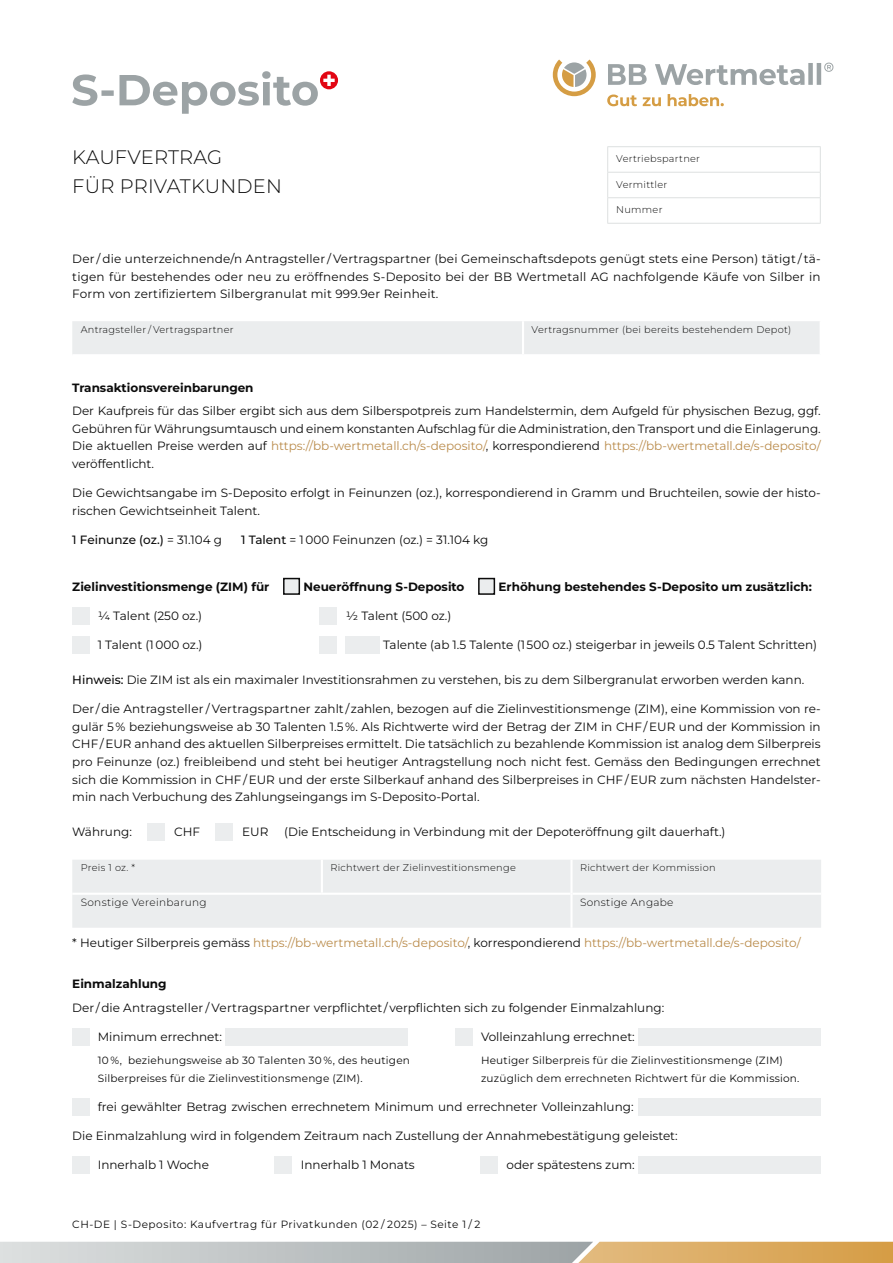
<style>
.page{position:relative;width:893px;height:1263px;background:#fff}
.page>*{position:absolute;margin:0;border:0;box-sizing:border-box;transform-origin:0 0}
.t1{font:300 19.5px/29.2px "Montserrat";letter-spacing:.01em;color:#0c0c0c}
.t2{font:12px/17.5px "Montserrat";color:#0c0c0c;text-align:justify}
.t3{font:700 12px "Montserrat";color:#0c0c0c}
.t4{font:12px "Montserrat";color:#ba8c4c}
.t5{font:500 12px "Montserrat";color:#0c0c0c}
.t6{font:10.5px/17.5px "Montserrat";letter-spacing:.02em;color:#0c0c0c}
.t7{font:10.5px "Montserrat";letter-spacing:.05em;color:#0c0c0c}
.t8{font:300 10.5px "Montserrat";letter-spacing:.03em;color:#0c0c0c}
.t9{font:300 9.75px "Montserrat";letter-spacing:.03em;color:#0c0c0c}
.s1{color:#ba8c4c}
.s2{font-weight:400}
.s3{font-weight:500}
.s4{color:#0c0c0c}
</style>
<div class="page">
<svg style="left:0;top:1242px;width:893px;height:21px;background:#c8baa2"></svg>
<svg style="left:608px;top:63px;width:225px;height:22px"></svg>
<svg style="left:607px;top:94px;width:117px;height:12px"></svg>
<svg style="left:553px;top:60px;width:43px;height:36px"></svg>
<div style="left:320px;top:71px;width:18px;height:18px;background:#e20613;border-radius:50%"></div>
<svg style="left:72px;top:71px;width:263px;height:43px"></svg>
<div style="left:72px;top:321px;width:748px;height:33px;background:#ebedee"></div>
<hr style="left:522px;top:321px;width:2px;height:33px;background:#fff">
<div style="left:283px;top:578px;width:17px;height:17px;background:#ebedee;border:2px solid #0c0c0c"></div>
<div style="left:478px;top:578px;width:17px;height:17px;background:#ebedee;border:2px solid #0c0c0c"></div>
<div style="left:72px;top:607px;width:17px;height:17px;background:#ebedee"></div>
<div style="left:319px;top:607px;width:17px;height:17px;background:#ebedee"></div>
<div style="left:72px;top:636px;width:17px;height:17px;background:#ebedee"></div>
<div style="left:319px;top:636px;width:17px;height:17px;background:#ebedee"></div>
<div style="left:346px;top:636px;width:34px;height:17px;background:#ebedee"></div>
<div style="left:148px;top:823px;width:17px;height:17px;background:#ebedee"></div>
<div style="left:216px;top:823px;width:17px;height:17px;background:#ebedee"></div>
<div style="left:72px;top:860px;width:749px;height:68px;background:#ebedee"></div>
<hr style="left:72px;top:893px;width:250px;height:2px;background:#fff">
<hr style="left:322px;top:893px;width:248px;height:2px;background:#fff">
<hr style="left:573px;top:893px;width:248px;height:2px;background:#fff">
<hr style="left:321px;top:860px;width:2px;height:33px;background:#fff">
<hr style="left:570px;top:860px;width:3px;height:34px;background:#fff">
<hr style="left:570px;top:894px;width:3px;height:34px;background:#fff">
<div style="left:72px;top:1028px;width:17px;height:17px;background:#ebedee"></div>
<div style="left:225px;top:1028px;width:183px;height:17px;background:#ebedee"></div>
<div style="left:455px;top:1028px;width:17px;height:17px;background:#ebedee"></div>
<div style="left:638px;top:1028px;width:183px;height:17px;background:#ebedee"></div>
<div style="left:72px;top:1098px;width:17px;height:17px;background:#ebedee"></div>
<div style="left:638px;top:1098px;width:183px;height:17px;background:#ebedee"></div>
<div style="left:72px;top:1157px;width:17px;height:17px;background:#ebedee"></div>
<div style="left:274px;top:1157px;width:17px;height:17px;background:#ebedee"></div>
<div style="left:480px;top:1157px;width:17px;height:17px;background:#ebedee"></div>
<div style="left:638px;top:1157px;width:183px;height:17px;background:#ebedee"></div>
<hr style="left:607px;top:146px;width:214px;height:1px;background:#dde0e0">
<hr style="left:607px;top:172px;width:214px;height:1px;background:#dde0e0">
<hr style="left:607px;top:197px;width:214px;height:1px;background:#dde0e0">
<svg style="left:607px;top:147px;width:1px;height:76px"></svg>
<svg style="left:820px;top:147px;width:1px;height:76px"></svg>
<hr style="left:607px;top:223px;width:214px;height:1px;background:#dde0e0">
<h1 class="t1" style="left:72px;top:142px;width:211px">KAUFVERTRAG<br>FÜR PRIVATKUNDEN</h1>
<p class="t9" style="left:616px;top:152px;width:85px">Vertriebspartner</p>
<p class="t9" style="left:616px;top:178px;width:53px">Vermittler</p>
<p class="t9" style="left:616px;top:203px;width:48px">Nummer</p>
<p class="t2" style="left:72px;top:250px;width:750px">Der / die unterzeichnende/n Antragsteller / Vertragspartner (bei Gemeinschaftsdepots genügt stets eine Person) tätigt / tä&shy;tigen für bestehendes oder neu zu eröffnendes S-Deposito bei der BB Wertmetall AG nachfolgende Käufe von Silber in Form von zertifiziertem Silbergranulat mit 999.9er Reinheit.</p>
<p class="t9" style="left:81px;top:323px;width:154px">Antragsteller / Vertragspartner</p>
<p class="t9" style="left:532px;top:323px;width:261px">Vertragsnummer (bei bereits bestehendem Depot)</p>
<p class="t3" style="left:72px;top:379px;width:183px">Transaktionsvereinbarungen</p>
<p class="t2" style="left:72px;top:402px;width:750px;text-align:left">Der Kaufpreis für das Silber ergibt sich aus dem Silberspotpreis zum Handelstermin, dem Aufgeld für physischen Bezug, ggf.<br>Gebühren für Währungsumtausch und einem konstanten Aufschlag für die Administration, den Transport und die Einlagerung.<br>Die aktuellen Preise werden auf <span class="s1">https://bb-wertmetall.ch/s-deposito/</span>, korrespondierend <span class="s1">https://bb-wertmetall.de/s-deposito/ </span>veröffentlicht.</p>
<p class="t2" style="left:72px;top:484px;width:750px">Die Gewichtsangabe im S-Deposito erfolgt in Feinunzen (oz.), korrespondierend in Gramm und Bruchteilen, sowie der histo&shy;rischen Gewichtseinheit Talent.</p>
<p class="t5" style="left:72px;top:531px;width:151px">1 Feinunze (oz.) <span class="s2">= 31.104 g</span></p>
<p class="t2" style="left:241px;top:530px;width:249px"><span class="s3">1 Talent</span> = 1 000 Feinunzen (oz.) = 31.104 kg</p>
<p class="t3" style="left:72px;top:578px;width:199px">Zielinvestitionsmenge (ZIM) für</p>
<p class="t3" style="left:303px;top:578px;width:163px">Neueröffnung S-Deposito</p>
<p class="t3" style="left:498px;top:578px;width:315px">Erhöhung bestehendes S-Deposito um zusätzlich:</p>
<p class="t2" style="left:98px;top:606px;width:106px">¼ Talent (250 oz.)</p>
<p class="t2" style="left:346px;top:606px;width:107px">½ Talent (500 oz.)</p>
<p class="t2" style="left:98px;top:636px;width:106px">1 Talent (1 000 oz.)</p>
<p class="t2" style="left:383px;top:636px;width:436px">Talente (ab 1.5 Talente (1 500 oz.) steigerbar in jeweils 0.5 Talent Schritten)</p>
<p class="t2" style="left:72px;top:671px;width:734px"><span class="s3">Hinweis:</span> Die ZIM ist als ein maximaler Investitionsrahmen zu verstehen, bis zu dem Silbergranulat erworben werden kann.</p>
<p class="t2" style="left:72px;top:700px;width:750px">Der / die Antragsteller / Vertragspartner zahlt / zahlen, bezogen auf die Zielinvestitionsmenge (ZIM), eine Kommission von re&shy;gulär 5 % beziehungsweise ab 30 Talenten 1.5 %. Als Richtwerte wird der Betrag der ZIM in CHF / EUR und der Kommission in CHF / EUR anhand des aktuellen Silberpreises ermittelt. Die tatsächlich zu bezahlende Kommission ist analog dem Silberpreis pro Feinunze (oz.) freibleibend und steht bei heutiger Antragstellung noch nicht fest. Gemäss den Bedingungen errechnet sich die Kommission in CHF / EUR und der erste Silberkauf anhand des Silberpreises in CHF / EUR zum nächsten Handelster&shy;min nach Verbuchung des Zahlungseingangs im S-Deposito-Portal.</p>
<p class="t2" style="left:72px;top:823px;width:61px">Währung:</p>
<p class="t2" style="left:174px;top:823px;width:27px">CHF</p>
<p class="t2" style="left:242px;top:823px;width:28px">EUR</p>
<p class="t2" style="left:284px;top:823px;width:443px">(Die Entscheidung in Verbindung mit der Depoteröffnung gilt dauerhaft.)</p>
<p class="t9" style="left:81px;top:861px;width:56px">Preis 1 oz. *</p>
<p class="t9" style="left:330px;top:861px;width:187px">Richtwert der Zielinvestitionsmenge</p>
<p class="t9" style="left:580px;top:861px;width:137px">Richtwert der Kommission</p>
<p class="t8" style="left:81px;top:895px;width:127px">Sonstige Vereinbarung</p>
<p class="t8" style="left:580px;top:895px;width:95px">Sonstige Angabe</p>
<p class="t4" style="left:72px;top:935px;width:728px"><span class="s4">* Heutiger Silberpreis gemäss</span> https://bb-wertmetall.ch/s-deposito/<span class="s4">, korrespondierend</span> https://bb-wertmetall.de/s-deposito/</p>
<p class="t3" style="left:72px;top:976px;width:96px">Einmalzahlung</p>
<p class="t2" style="left:72px;top:998px;width:593px">Der / die Antragsteller / Vertragspartner verpflichtet / verpflichten sich zu folgender Einmalzahlung:</p>
<p class="t2" style="left:98px;top:1027px;width:126px">Minimum errechnet:</p>
<p class="t6" style="left:98px;top:1051px;width:314px">10 %, beziehungsweise ab 30 Talenten 30 %, des heutigen<br>Silberpreises für die Zielinvestitionsmenge (ZIM).</p>
<p class="t2" style="left:481px;top:1027px;width:155px">Volleinzahlung errechnet:</p>
<p class="t6" style="left:481px;top:1051px;width:320px">Heutiger Silberpreis für die Zielinvestitionsmenge (ZIM) zuzüglich dem errechneten Richtwert für die Kommission.</p>
<p class="t2" style="left:98px;top:1097px;width:537px">frei gewählter Betrag zwischen errechnetem Minimum und errechneter Volleinzahlung:</p>
<p class="t2" style="left:72px;top:1127px;width:607px">Die Einmalzahlung wird in folgendem Zeitraum nach Zustellung der Annahmebestätigung geleistet:</p>
<p class="t2" style="left:98px;top:1156px;width:113px">Innerhalb 1 Woche</p>
<p class="t2" style="left:301px;top:1156px;width:115px">Innerhalb 1 Monats</p>
<p class="t2" style="left:507px;top:1156px;width:130px">oder spätestens zum:</p>
<p class="t7" style="left:72px;top:1217px;width:410px">CH-DE | S-Deposito: Kaufvertrag für Privatkunden (02 / 2025) – Seite 1 / 2</p>
</div>
